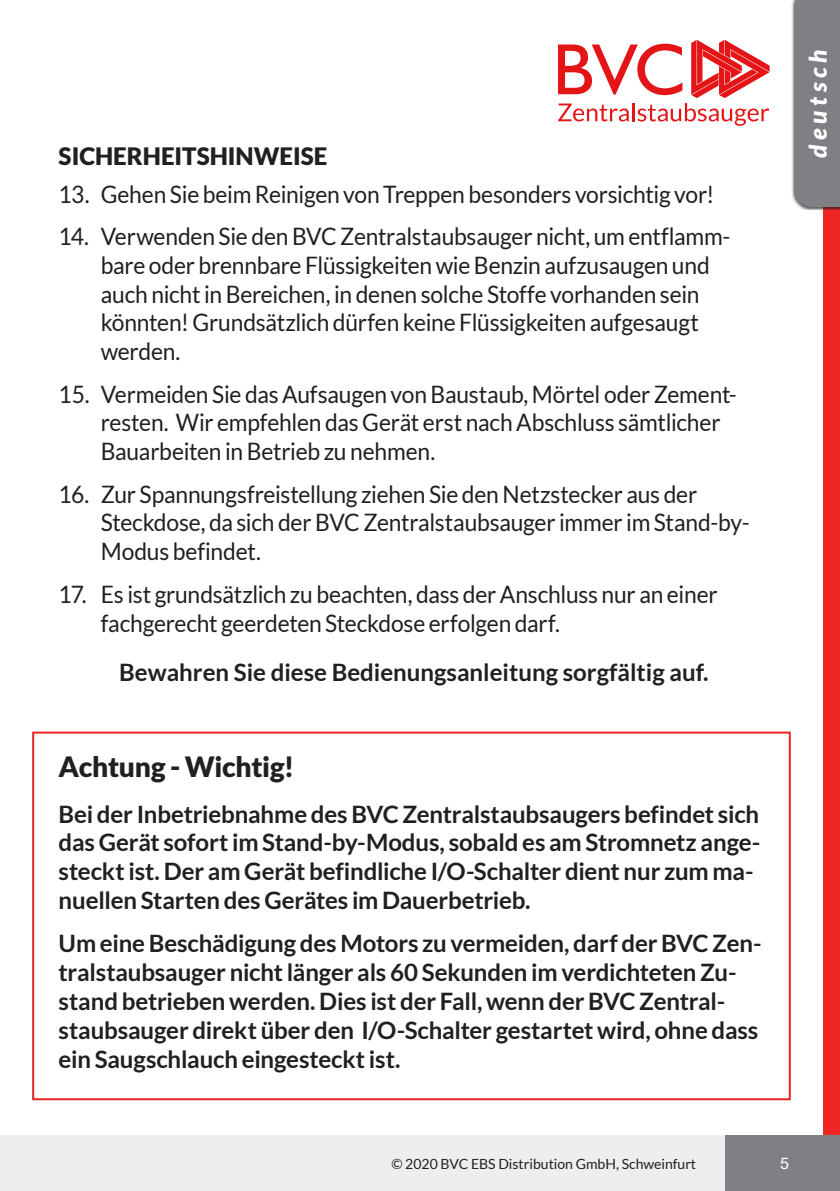
<style>
.page{position:relative;width:840px;height:1191px;background:#fff}
.page>*{position:absolute;margin:0;border:0;box-sizing:border-box;transform-origin:0 0}
.t1{font:900 28px "Lato";letter-spacing:-.01em;color:#231f20}
.Text_allgemein{font:24px/28.8px "Lato";letter-spacing:-.01em;color:#231f20;scale:.95 1}
.Seiten-Headline{font:700 24px/28.8px "Lato";letter-spacing:-.005em;color:#231f20}
.Seiten-Headline-2{font:900 24px "Lato";color:#231f20}
.t2{font:italic 900 24px "Lato";color:#fff}
.t3{font:16px "Arial";color:#fff}
.t4{font:14px "Lato";color:#231f20}
</style>
<div class="page">
<div style="left:0;top:1135px;width:838px;height:56px;background:#eeeeef"></div>
<div style="left:822px;top:0;width:17px;height:1191px;background:#ee2726"></div>
<div style="left:724px;top:1135px;width:115px;height:56px;background:#7e8083"></div>
<div style="left:790px;top:0;width:49px;height:210px;background:#231f20;opacity:.75"></div>
<div style="left:794px;top:0;width:45px;height:207px;background:#7e8083"></div>
<svg style="left:558px;top:40px;width:211px;height:86px"></svg>
<div style="left:32px;top:731px;width:758px;height:369px;border:2px solid #e82327"></div>
<p class="Seiten-Headline-2" style="left:59px;top:142px;width:270px">SICHERHEITSHINWEISE</p>
<p class="Text_allgemein" style="left:59px;top:179px;width:691px">13. Gehen Sie beim Reinigen von Treppen besonders vorsichtig vor!</p>
<p class="Text_allgemein" style="left:101px;top:222px;width:664px;text-indent:-42px">14. Verwenden Sie den BVC Zentralstaubsauger nicht, um entflamm&shy;bare oder brennbare Flüssigkeiten wie Benzin aufzusaugen und auch nicht in Bereichen, in denen solche Stoffe vorhanden sein könnten! Grundsätzlich dürfen keine Flüssigkeiten aufgesaugt werden.</p>
<p class="Text_allgemein" style="left:101px;top:379px;width:670px;text-indent:-42px">15. Vermeiden Sie das Aufsaugen von Baustaub, Mörtel oder Zement&shy;resten. Wir empfehlen das Gerät erst nach Abschluss sämtlicher<br>Bauarbeiten in Betrieb zu nehmen.</p>
<p class="Text_allgemein" style="left:101px;top:479px;width:684px;text-indent:-42px">16. Zur Spannungsfreistellung ziehen Sie den Netzstecker aus der<br>Steckdose, da sich der BVC Zentralstaubsauger immer im Stand-by-<br>Modus befindet.</p>
<p class="Text_allgemein" style="left:101px;top:579px;width:650px;text-indent:-42px">17. Es ist grundsätzlich zu beachten, dass der Anschluss nur an einer fachgerecht geerdeten Steckdose erfolgen darf.</p>
<p class="Seiten-Headline" style="left:119px;top:657px;width:590px">Bewahren Sie diese Bedienungsanleitung sorgfältig auf.</p>
<p class="t1" style="left:59px;top:750px;width:237px">Achtung - Wichtig!</p>
<p class="Seiten-Headline" style="left:59px;top:799px;width:702px">Bei der Inbetriebnahme des BVC Zentralstaubsaugers befindet sich das Gerät sofort im Stand-by-Modus, sobald es am Stromnetz ange&shy;steckt ist. Der am Gerät befindliche I/O-Schalter dient nur zum ma&shy;nuellen Starten des Gerätes im Dauerbetrieb.</p>
<p class="Seiten-Headline" style="left:59px;top:928px;width:704px">Um eine Beschädigung des Motors zu vermeiden, darf der BVC Zen&shy;tralstaubsauger nicht länger als 60 Sekunden im verdichteten Zu&shy;stand betrieben werden. Dies ist der Fall, wenn der BVC Zentral&shy;staubsauger direkt über den I/O-Schalter gestartet wird, ohne dass ein Saugschlauch eingesteckt ist.</p>
<p class="t2" style="left:803px;top:158px;width:110px;rotate:-90deg">deutsch</p>
<p class="t4" style="left:391px;top:1156px;width:306px">© 2020 BVC EBS Distribution GmbH, Schweinfurt</p>
<p class="t3" style="left:779px;top:1152px;width:10px">5</p>
</div>
